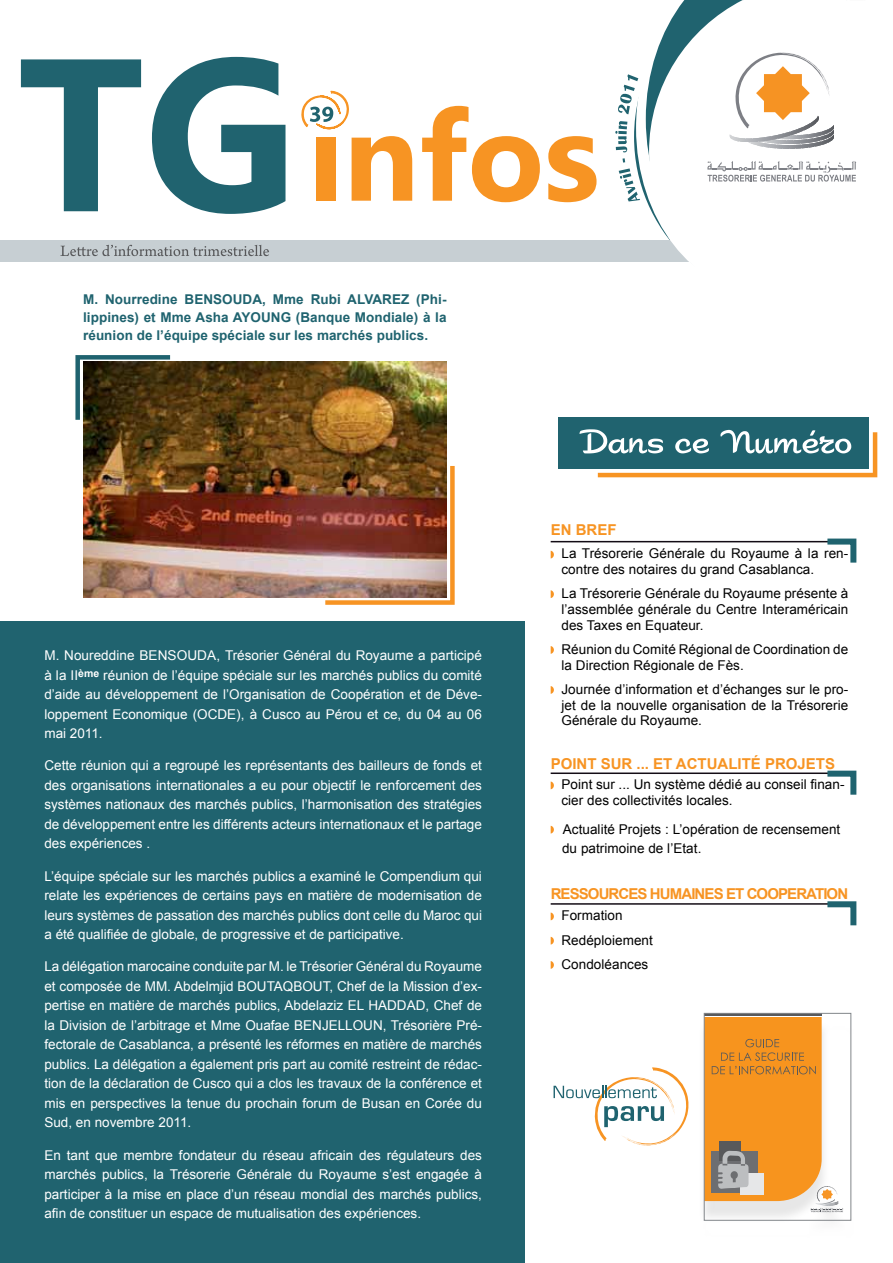
<style>
.page{position:relative;width:893px;height:1263px;background:#fff}
.page>*{position:absolute;margin:0;border:0;box-sizing:border-box;transform-origin:0 0}
.t1{font:700 15px "Arial";letter-spacing:-.06em;color:#f79423}
.t2{font:700 15px "Arial";color:#f79423}
.t3{font:13.5px/19.5px "Arial";color:#fff;text-align:justify}
.t4{font:13.5px/15.8px "Arial";letter-spacing:.005em;color:#000}
.t5{font:700 13.5px/18px "Arial";letter-spacing:.005em;color:#1f636f;text-align:justify}
</style>
<div class="page">
<svg style="left:21px;top:59px;width:120px;height:152px"></svg>
<svg style="left:152px;top:57px;width:133px;height:157px"></svg>
<div style="left:0;top:240px;width:730px;height:21px;background:#c7cfd3"></div>
<div style="left:558px;top:417px;width:311px;height:52px;background:#20636f"></div>
<svg style="left:422px;top:106px;width:118px;height:96px"></svg>
<svg style="left:548px;top:136px;width:48px;height:66px"></svg>
<div style="left:0;top:620px;width:525px;height:643px;background:#20636f"></div>
<svg style="left:301px;top:90px;width:111px;height:111px"></svg>
<svg style="left:619px;top:158px;width:21px;height:43px"></svg>
<svg style="left:615px;top:121px;width:12px;height:31px"></svg>
<svg style="left:618px;top:74px;width:20px;height:40px"></svg>
<svg style="left:579px;top:429px;width:299px;height:49px"></svg>
<svg style="left:60px;top:245px;width:209px;height:11px"></svg>
<svg style="left:646px;top:0;width:210px;height:262px"></svg>
<svg style="left:551px;top:781px;width:3px;height:8px"></svg>
<svg style="left:551px;top:826px;width:3px;height:7px"></svg>
<svg style="left:551px;top:912px;width:3px;height:8px"></svg>
<svg style="left:551px;top:937px;width:3px;height:7px"></svg>
<svg style="left:551px;top:961px;width:3px;height:8px"></svg>
<img style="left:83px;top:362px;width:364px;height:235px">
<svg style="left:551px;top:551px;width:3px;height:7px"></svg>
<svg style="left:551px;top:590px;width:3px;height:8px"></svg>
<svg style="left:551px;top:646px;width:3px;height:8px"></svg>
<svg style="left:551px;top:686px;width:3px;height:8px"></svg>
<hr style="left:551px;top:772px;width:302px;height:2px;background:#130c15">
<svg style="left:821px;top:770px;width:36px;height:25px"></svg>
<hr style="left:551px;top:541px;width:303px;height:1px;background:#130c15">
<svg style="left:821px;top:538px;width:36px;height:25px"></svg>
<hr style="left:551px;top:903px;width:303px;height:2px;background:#130c15">
<svg style="left:821px;top:901px;width:36px;height:25px"></svg>
<div style="left:697px;top:1020px;width:164px;height:223px;background:#000;opacity:.1"></div>
<svg style="left:706px;top:1015px;width:138px;height:197px;background:#eba655"></svg>
<div style="left:704px;top:1013px;width:147px;height:207px;border:1px solid #82868a"></div>
<svg style="left:554px;top:1067px;width:135px;height:79px"></svg>
<img style="left:321px;top:461px;width:134px;height:144px">
<svg style="left:75px;top:355px;width:100px;height:69px;background:#443d24"></svg>
<p class="t5" style="left:83px;top:290px;width:365px">M. Nourredine BENSOUDA, Mme Rubi ALVAREZ (Phi&shy;lippines) et Mme Asha AYOUNG (Banque Mondiale) à la réunion de l’équipe spéciale sur les marchés publics.</p>
<p class="t3" style="left:44px;top:646px;width:439px">M. Noureddine BENSOUDA, Trésorier Général du Royaume a participé à la II<sup>ème</sup> réunion de l’équipe spéciale sur les marchés publics du comité d’aide au développement de l’Organisation de Coopération et de Déve&shy;loppement Economique (OCDE), à Cusco au Pérou et ce, du 04 au 06 mai 2011.</p>
<p class="t3" style="left:44px;top:756px;width:439px">Cette réunion qui a regroupé les représentants des bailleurs de fonds et des organisations internationales a eu pour objectif le renforcement des systèmes nationaux des marchés publics, l’harmonisation des stratégies de développement entre les différents acteurs internationaux et le partage des expériences .</p>
<p class="t3" style="left:44px;top:866px;width:439px">L’équipe spéciale sur les marchés publics a examiné le Compendium qui relate les expériences de certains pays en matière de modernisation de leurs systèmes de passation des marchés publics dont celle du Maroc qui a été qualifiée de globale, de progressive et de participative.</p>
<p class="t3" style="left:44px;top:957px;width:439px">La délégation marocaine conduite par M. le Trésorier Général du Royaume et composée de MM. Abdelmjid BOUTAQBOUT, Chef de la Mission d’ex&shy;pertise en matière de marchés publics, Abdelaziz EL HADDAD, Chef de la Division de l’arbitrage et Mme Ouafae BENJELLOUN, Trésorière Pré&shy;fectorale de Casablanca, a présenté les réformes en matière de marchés publics. La délégation a également pris part au comité restreint de rédac&shy;tion de la déclaration de Cusco qui a clos les travaux de la conférence et mis en perspectives la tenue du prochain forum de Busan en Corée du Sud, en novembre 2011.</p>
<p class="t3" style="left:44px;top:1145px;width:439px">En tant que membre fondateur du réseau africain des régulateurs des marchés publics, la Trésorerie Générale du Royaume s’est engagée à participer à la mise en place d’un réseau mondial des marchés publics, afin de constituer un espace de mutualisation des expériences.</p>
<p class="t1" style="left:551px;top:520px;width:67px">EN BREF</p>
<p class="t4" style="left:561px;top:546px;width:288px">La Trésorerie Générale du Royaume à la ren&shy;contre des notaires du grand Casablanca.</p>
<p class="t4" style="left:561px;top:586px;width:288px;text-align:justify">La Trésorerie Générale du Royaume présente à l’assemblée générale du Centre Interaméricain des Taxes en Equateur.</p>
<p class="t4" style="left:561px;top:641px;width:288px">Réunion du Comité Régional de Coordination de la Direction Régionale de Fès.</p>
<p class="t4" style="left:561px;top:681px;width:288px;text-align:justify">Journée d’information et d’échanges sur le pro&shy;jet de la nouvelle organisation de la Trésorerie Générale du Royaume.</p>
<p class="t2" style="left:551px;top:753px;width:286px">POINT SUR ... ET ACTUALITÉ PROJETS</p>
<p class="t4" style="left:561px;top:777px;width:285px">Point sur ... Un système dédié au conseil finan&shy;cier des collectivités locales.</p>
<p class="t4" style="left:562px;top:819px;width:280px;line-height:19.5px">Actualité Projets : L’opération de recensement du patrimoine de l’Etat.</p>
<p class="t1" style="left:551px;top:884px;width:299px">RESSOURCES HUMAINES ET COOPERATION</p>
<p class="t4" style="left:561px;top:903px;width:93px;line-height:24.3px">Formation<br>Redéploiement<br>Condoléances</p>
</div>
